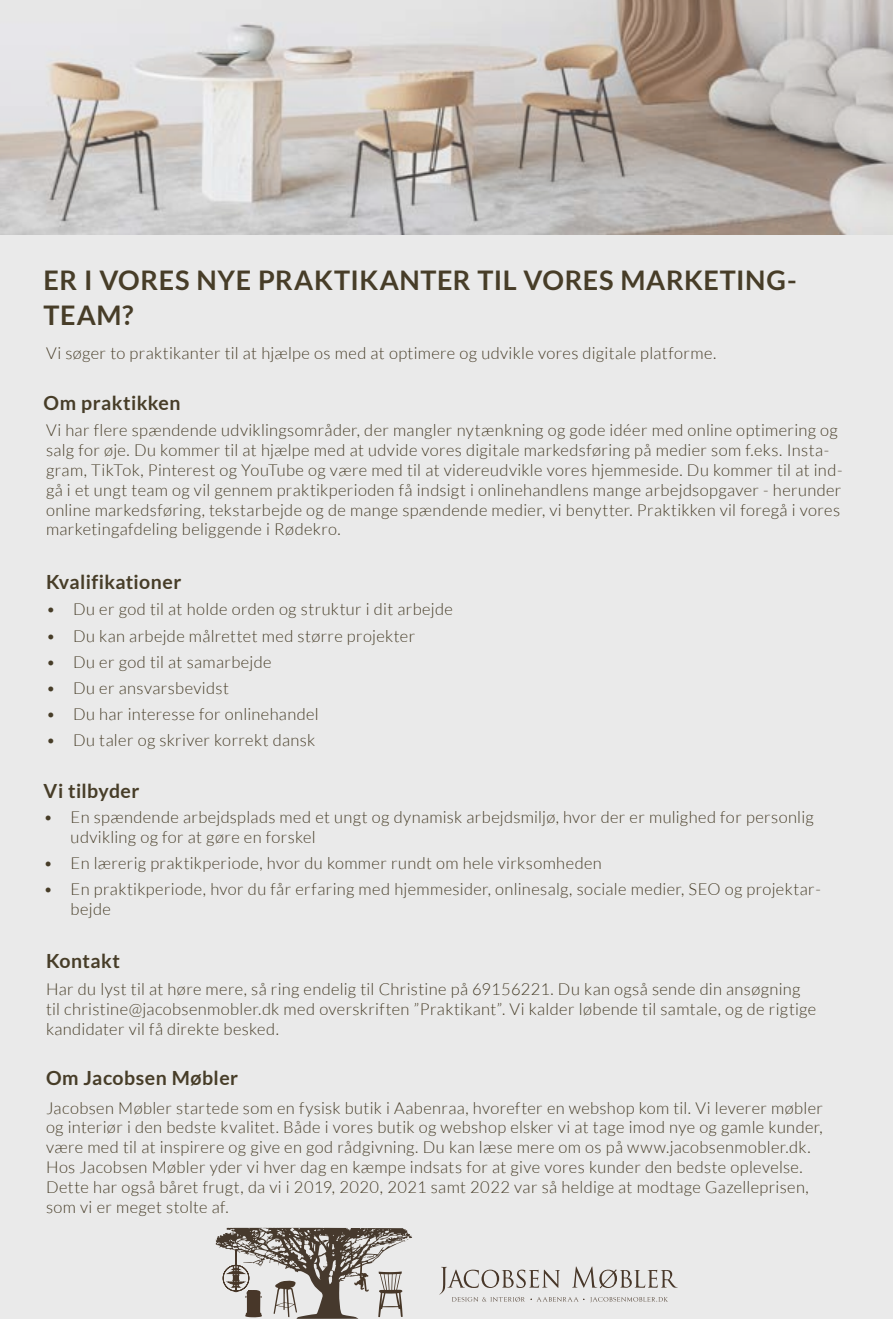
<style>
.page{position:relative;width:893px;height:1319px;background:#fff}
.page>*{position:absolute;margin:0;border:0;box-sizing:border-box;transform-origin:0 0}
.t1{font:700 27px/34.5px "Lato";letter-spacing:.02em;color:#473d28}
.t2{font:700 19.5px "Lato";letter-spacing:.02em;color:#473d28}
.t3{font:300 16.5px/19.8px "Lato";letter-spacing:.02em;color:#473d28}
</style>
<div class="page">
<div style="left:0;top:0;width:893px;height:1318px;background:#eaeaea"></div>
<img style="left:0;top:0;width:893px;height:234px">
<svg style="left:439px;top:1266px;width:239px;height:36px"></svg>
<svg style="left:215px;top:1227px;width:197px;height:91px"></svg>
<h1 class="t1" style="left:44px;top:262px;width:755px">ER I VORES NYE PRAKTIKANTER TIL VORES MARKETING-<br>TEAM?</h1>
<p class="t3" style="left:46px;top:343px;width:672px">Vi søger to praktikanter til at hjælpe os med at optimere og udvikle vores digitale platforme.</p>
<p class="t2" style="left:44px;top:391px;width:138px">Om praktikken</p>
<p class="t3" style="left:46px;top:420px;width:798px">Vi har flere spændende udviklingsområder, der mangler nytænkning og gode idéer med online optimering og salg for øje. Du kommer til at hjælpe med at udvide vores digitale markedsføring på medier som f.eks. Insta&shy;gram, TikTok, Pinterest og YouTube og være med til at videreudvikle vores hjemmeside. Du kommer til at ind&shy;gå i et ungt team og vil gennem praktikperioden få indsigt i onlinehandlens mange arbejdsopgaver - herunder online markedsføring, tekstarbejde og de mange spændende medier, vi benytter. Praktikken vil foregå i vores marketingafdeling beliggende i Rødekro.</p>
<p class="t2" style="left:46px;top:570px;width:137px">Kvalifikationer</p>
<p class="t3" style="left:46px;top:599px;width:408px">• Du er god til at holde orden og struktur i dit arbejde</p>
<p class="t3" style="left:46px;top:625px;width:371px">• Du kan arbejde målrettet med større projekter</p>
<p class="t3" style="left:46px;top:652px;width:227px">• Du er god til at samarbejde</p>
<p class="t3" style="left:46px;top:678px;width:184px">• Du er ansvarsbevidst</p>
<p class="t3" style="left:46px;top:704px;width:274px">• Du har interesse for onlinehandel</p>
<p class="t3" style="left:46px;top:730px;width:271px">• Du taler og skriver korrekt dansk</p>
<p class="t2" style="left:44px;top:779px;width:97px">Vi tilbyder</p>
<p class="t3" style="left:71px;top:807px;width:745px;text-indent:-27px">• En spændende arbejdsplads med et ungt og dynamisk arbejdsmiljø, hvor der er mulighed for personlig udvikling og for at gøre en forskel</p>
<p class="t3" style="left:44px;top:853px;width:560px">• En lærerig praktikperiode, hvor du kommer rundt om hele virksomheden</p>
<p class="t3" style="left:71px;top:879px;width:752px;text-indent:-27px">• En praktikperiode, hvor du får erfaring med hjemmesider, onlinesalg, sociale medier, SEO og projektar&shy;bejde</p>
<p class="t2" style="left:46px;top:950px;width:76px">Kontakt</p>
<p class="t3" style="left:46px;top:979px;width:772px">Har du lyst til at høre mere, så ring endelig til Christine på 69156221. Du kan også sende din ansøgning til christine@jacobsenmobler.dk med overskriften ”Praktikant”. Vi kalder løbende til samtale, og de rigtige kandidater vil få direkte besked.</p>
<p class="t2" style="left:46px;top:1066px;width:194px">Om Jacobsen Møbler</p>
<p class="t3" style="left:46px;top:1097px;width:779px">Jacobsen Møbler startede som en fysisk butik i Aabenraa, hvorefter en webshop kom til. Vi leverer møbler og interiør i den bedste kvalitet. Både i vores butik og webshop elsker vi at tage imod nye og gamle kunder, være med til at inspirere og give en god rådgivning. Du kan læse mere om os på www.jacobsenmobler.dk.<br>Hos Jacobsen Møbler yder vi hver dag en kæmpe indsats for at give vores kunder den bedste oplevelse.<br>Dette har også båret frugt, da vi i 2019, 2020, 2021 samt 2022 var så heldige at modtage Gazelleprisen, som vi er meget stolte af.</p>
</div>
